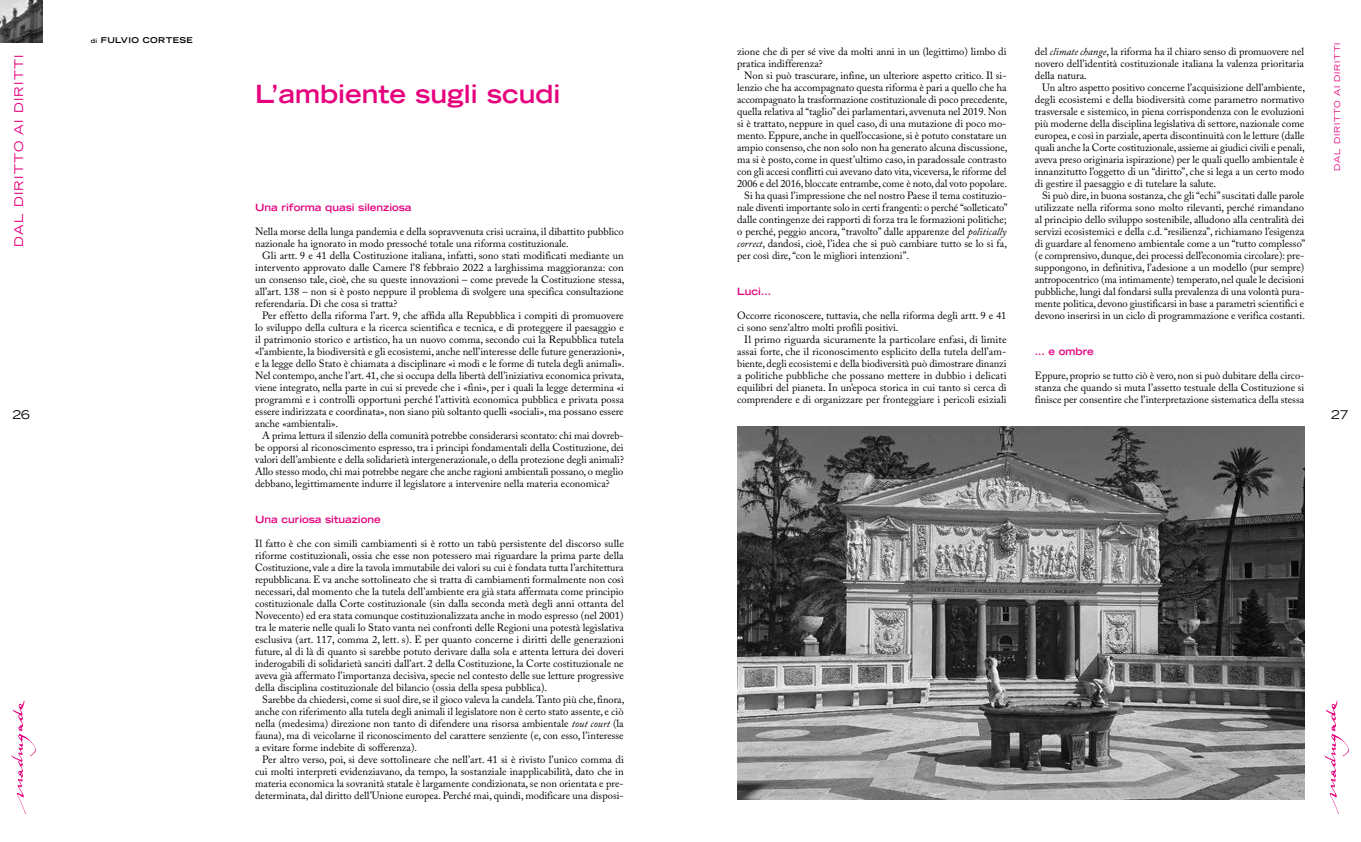
<style>
.page{position:relative;width:1361px;height:842px;background:#fff}
.page>*{position:absolute;margin:0;border:0;box-sizing:border-box;transform-origin:0 0}
.t1{font:700 expanded 25px "Trade Gothic LH";color:#e6007d}
.t2{font:expanded 12px "Trade Gothic LH";letter-spacing:.1em;color:#e6007d}
.t3{font:expanded 12px "Trade Gothic LH";color:#000}
.t4{font:10.5px/12px "Adobe Caslon Pro";color:#000;text-align:justify}
.t5{font:700 expanded 10px "Trade Gothic LH";color:#e6007d}
.t6{font:expanded 8px "Trade Gothic LH";letter-spacing:.1em;color:#e6007d}
.t7{font:700 expanded 8px "Trade Gothic LH";letter-spacing:.05em;color:#000}
.s1{font-size:6px}
.s2{font-style:italic}
</style>
<div class="page">
<img style="left:1324px;top:700px;width:25px;height:114px">
<img style="left:12px;top:700px;width:24px;height:114px">
<img style="left:0;top:0;width:43px;height:43px">
<img style="left:737px;top:427px;width:567px;height:372px">
<p class="t7" style="left:91px;top:34px;width:103px"><span class="s1">di</span> FULVIO CORTESE</p>
<p class="t6" style="left:1332px;top:171px;width:130px;rotate:-90deg">DAL DIRITTO AI DIRITTI</p>
<p class="t4" style="left:737px;top:45px;width:271px">zione che di per sé vive da molti anni in un (legittimo) limbo di pratica indifferenza?</p>
<p class="t4" style="left:744px;top:69px;width:264px">Non si può trascurare, infine, un ulteriore aspetto critico. Il si-</p>
<p class="t4" style="left:737px;top:81px;width:271px">lenzio che ha accompagnato questa riforma è pari a quello che ha</p>
<p class="t4" style="left:737px;top:93px;width:272px">accompagnato la trasformazione costituzionale di poco precedente,</p>
<p class="t4" style="left:737px;top:105px;width:271px">quella relativa al “taglio” dei parlamentari, avvenuta nel 2019. Non</p>
<p class="t4" style="left:737px;top:117px;width:271px">si è trattato, neppure in quel caso, di una mutazione di poco mo-</p>
<p class="t4" style="left:737px;top:129px;width:271px">mento. Eppure, anche in quell’occasione, si è potuto constatare un</p>
<p class="t4" style="left:737px;top:141px;width:272px">ampio consenso, che non solo non ha generato alcuna discussione,</p>
<p class="t4" style="left:737px;top:153px;width:271px">ma si è posto, come in quest’ultimo caso, in paradossale contrasto</p>
<p class="t4" style="left:737px;top:165px;width:271px">con gli accesi conflitti cui avevano dato vita, viceversa, le riforme del</p>
<p class="t4" style="left:737px;top:177px;width:271px">2006 e del 2016, bloccate entrambe, come è noto, dal voto popolare.</p>
<p class="t4" style="left:744px;top:189px;width:264px">Si ha quasi l’impressione che nel nostro Paese il tema costituzio-</p>
<p class="t4" style="left:737px;top:201px;width:272px">nale diventi importante solo in certi frangenti: o perché “solleticato”</p>
<p class="t4" style="left:737px;top:213px;width:271px">dalle contingenze dei rapporti di forza tra le formazioni politiche;</p>
<p class="t4" style="left:737px;top:225px;width:271px">o perché, peggio ancora, “travolto” dalle apparenze del <span class="s2">politically</span></p>
<p class="t4" style="left:737px;top:237px;width:271px"><span class="s2">correct</span>, dandosi, cioè, l’idea che si può cambiare tutto se lo si fa,</p>
<p class="t4" style="left:737px;top:249px;width:173px">per così dire, “con le migliori intenzioni”.</p>
<p class="t5" style="left:737px;top:284px;width:35px">Luci…</p>
<p class="t4" style="left:737px;top:309px;width:271px">Occorre riconoscere, tuttavia, che nella riforma degli artt. 9 e 41 ci sono senz’altro molti profili positivi.</p>
<p class="t4" style="left:737px;top:333px;width:271px;text-indent:7px">Il primo riguarda sicuramente la particolare enfasi, di limite assai forte, che il riconoscimento esplicito della tutela dell’am&shy;biente, degli ecosistemi e della biodiversità può dimostrare dinanzi a politiche pubbliche che possano mettere in dubbio i delicati equilibri del pianeta. In un’epoca storica in cui tanto si cerca di comprendere e di organizzare per fronteggiare i pericoli esiziali</p>
<p class="t4" style="left:1035px;top:45px;width:271px">del <span class="s2">climate change</span>, la riforma ha il chiaro senso di promuovere nel novero dell’identità costituzionale italiana la valenza prioritaria della natura.</p>
<p class="t4" style="left:1035px;top:81px;width:272px;text-indent:7px">Un altro aspetto positivo concerne l’acquisizione dell’ambiente, degli ecosistemi e della biodiversità come parametro normativo trasversale e sistemico, in piena corrispondenza con le evoluzioni più moderne della disciplina legislativa di settore, nazionale come europea, e così in parziale, aperta discontinuità con le letture (dalle quali anche la Corte costituzionale, assieme ai giudici civili e penali, aveva preso originaria ispirazione) per le quali quello ambientale è innanzitutto l’oggetto di un “diritto”, che si lega a un certo modo di gestire il paesaggio e di tutelare la salute.</p>
<p class="t4" style="left:1035px;top:189px;width:272px;text-align:center">Si può dire, in buona sostanza, che gli “echi” suscitati dalle parole utilizzate nella riforma sono molto rilevanti, perché rimandano al principio dello sviluppo sostenibile, alludono alla centralità dei servizi ecosistemici e della c.d. “resilienza”, richiamano l’esigenza di guardare al fenomeno ambientale come a un “tutto complesso” (e comprensivo, dunque, dei processi dell’economia circolare): pre&shy;suppongono, in definitiva, l’adesione a un modello (pur sempre) antropocentrico (ma intimamente) temperato, nel quale le decisioni pubbliche, lungi dal fondarsi sulla prevalenza di una volontà pura&shy;mente politica, devono giustificarsi in base a parametri scientifici e devono inserirsi in un ciclo di programmazione e verifica costanti.</p>
<p class="t5" style="left:1035px;top:344px;width:60px">… e ombre</p>
<p class="t4" style="left:1035px;top:369px;width:271px">Eppure, proprio se tutto ciò è vero, non si può dubitare della circo&shy;stanza che quando si muta l’assetto testuale della Costituzione si finisce per consentire che l’interpretazione sistematica della stessa</p>
<p class="t2" style="left:11px;top:247px;width:194px;rotate:-90deg">DAL DIRITTO AI DIRITTI</p>
<h1 class="t1" style="left:255px;top:77px;width:307px">L’ambiente sugli scudi</h1>
<p class="t5" style="left:255px;top:200px;width:158px">Una riforma quasi silenziosa</p>
<p class="t4" style="left:255px;top:225px;width:370px">Nella morse della lunga pandemia e della sopravvenuta crisi ucraina, il dibattito pubblico nazionale ha ignorato in modo pressoché totale una riforma costituzionale.</p>
<p class="t4" style="left:255px;top:249px;width:371px;text-indent:7px">Gli artt. 9 e 41 della Costituzione italiana, infatti, sono stati modificati mediante un intervento approvato dalle Camere l’8 febbraio 2022 a larghissima maggioranza: con un consenso tale, cioè, che su queste innovazioni – come prevede la Costituzione stessa, all’art. 138 – non si è posto neppure il problema di svolgere una specifica consultazione referendaria. Di che cosa si tratta?</p>
<p class="t4" style="left:255px;top:309px;width:371px;text-indent:7px">Per effetto della riforma l’art. 9, che affida alla Repubblica i compiti di promuovere lo sviluppo della cultura e la ricerca scientifica e tecnica, e di proteggere il paesaggio e il patrimonio storico e artistico, ha un nuovo comma, secondo cui la Repubblica tutela «l’ambiente, la biodiversità e gli ecosistemi, anche nell’interesse delle future generazioni», e la legge dello Stato è chiamata a disciplinare «i modi e le forme di tutela degli animali».<br>Nel contempo, anche l’art. 41, che si occupa della libertà dell’iniziativa economica privata, viene integrato, nella parte in cui si prevede che i «fini», per i quali la legge determina «i programmi e i controlli opportuni perché l’attività economica pubblica e privata possa essere indirizzata e coordinata», non siano più soltanto quelli «sociali», ma possano essere anche «ambientali».</p>
<p class="t4" style="left:255px;top:429px;width:370px;text-indent:7px">A prima lettura il silenzio della comunità potrebbe considerarsi scontato: chi mai dovreb&shy;be opporsi al riconoscimento espresso, tra i principi fondamentali della Costituzione, dei valori dell’ambiente e della solidarietà intergenerazionale, o della protezione degli animali?<br>Allo stesso modo, chi mai potrebbe negare che anche ragioni ambientali possano, o meglio debbano, legittimamente indurre il legislatore a intervenire nella materia economica?</p>
<p class="t5" style="left:255px;top:512px;width:127px">Una curiosa situazione</p>
<p class="t4" style="left:255px;top:537px;width:370px">Il fatto è che con simili cambiamenti si è rotto un tabù persistente del discorso sulle riforme costituzionali, ossia che esse non potessero mai riguardare la prima parte della Costituzione, vale a dire la tavola immutabile dei valori su cui è fondata tutta l’architettura repubblicana. E va anche sottolineato che si tratta di cambiamenti formalmente non così necessari, dal momento che la tutela dell’ambiente era già stata affermata come principio costituzionale dalla Corte costituzionale (sin dalla seconda metà degli anni ottanta del Novecento) ed era stata comunque costituzionalizzata anche in modo espresso (nel 2001) tra le materie nelle quali lo Stato vanta nei confronti delle Regioni una potestà legislativa esclusiva (art. 117, comma 2, lett. s). E per quanto concerne i diritti delle generazioni future, al di là di quanto si sarebbe potuto derivare dalla sola e attenta lettura dei doveri inderogabili di solidarietà sanciti dall’art. 2 della Costituzione, la Corte costituzionale ne aveva già affermato l’importanza decisiva, specie nel contesto delle sue letture progressive della disciplina costituzionale del bilancio (ossia della spesa pubblica).</p>
<p class="t4" style="left:255px;top:693px;width:371px;text-indent:7px">Sarebbe da chiedersi, come si suol dire, se il gioco valeva la candela. Tanto più che, finora, anche con riferimento alla tutela degli animali il legislatore non è certo stato assente, e ciò nella (medesima) direzione non tanto di difendere una risorsa ambientale <span class="s2">tout court</span> (la fauna), ma di veicolarne il riconoscimento del carattere senziente (e, con esso, l’interesse a evitare forme indebite di sofferenza).</p>
<p class="t4" style="left:255px;top:753px;width:370px;text-indent:7px">Per altro verso, poi, si deve sottolineare che nell’art. 41 si è rivisto l’unico comma di cui molti interpreti evidenziavano, da tempo, la sostanziale inapplicabilità, dato che in materia economica la sovranità statale è largamente condizionata, se non orientata e pre&shy;determinata, dal diritto dell’Unione europea. Perché mai, quindi, modificare una disposi-</p>
<p class="t3" style="left:13px;top:406px;width:19px">26</p>
<p class="t3" style="left:1331px;top:406px;width:19px">27</p>
</div>
